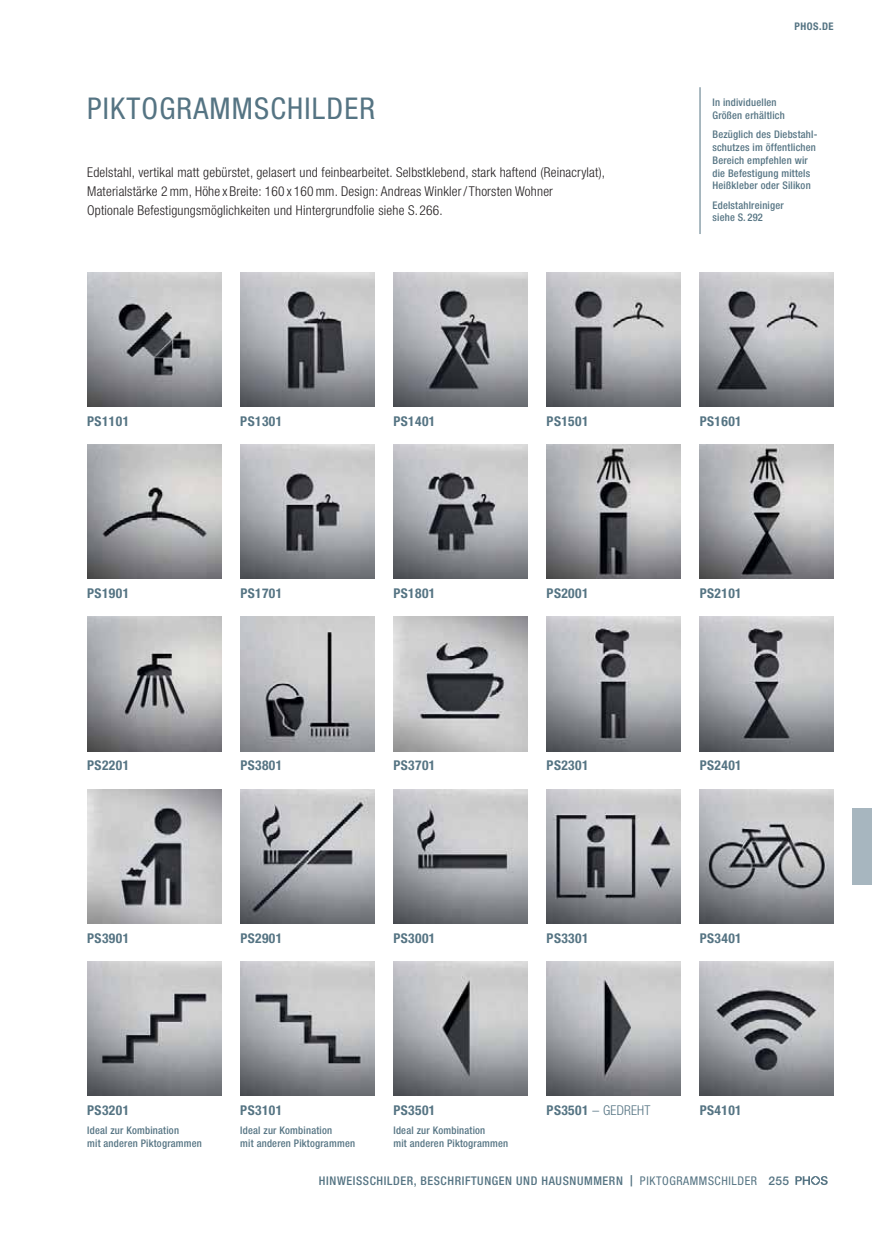
<style>
.page{position:relative;width:872px;height:1234px;background:#fff}
.page>*{position:absolute;margin:0;border:0;box-sizing:border-box;transform-origin:0 0}
.t1{font:condensed 30px "Helvetica Neue LT Std";letter-spacing:.04em;color:#557483}
.t2{font:300 condensed 13.5px/19.2px "Helvetica Neue LT Std";letter-spacing:.015em;color:#231f20}
.t3{font:700 condensed 13.5px "Helvetica Neue LT Std";letter-spacing:.03em;color:#557483}
.t4{font:300 condensed 13.5px "Helvetica Neue LT Std";letter-spacing:.015em;color:#557483}
.t5{font:500 condensed 12px "Helvetica Neue LT Std";letter-spacing:.05em;color:#557483}
.t6{font:500 12px "Helvetica Neue LT Std";color:#557483}
.t7{font:500 condensed 10.5px/12.8px "Helvetica Neue LT Std";letter-spacing:.02em;color:#557483}
.t8{font:700 condensed 10.5px "Helvetica Neue LT Std";letter-spacing:.05em;color:#557483}
.s1{font-weight:700}
.s2{font-stretch:normal;font-size:11.25px}
.s3{font-weight:400}
</style>
<div class="page">
<img style="left:240px;top:272px;width:134px;height:134px">
<img style="left:546px;top:272px;width:134px;height:134px">
<img style="left:393px;top:272px;width:134px;height:134px">
<img style="left:699px;top:272px;width:134px;height:134px">
<img style="left:87px;top:272px;width:134px;height:134px">
<img style="left:87px;top:789px;width:134px;height:134px">
<img style="left:546px;top:444px;width:134px;height:134px">
<img style="left:699px;top:444px;width:134px;height:134px">
<img style="left:87px;top:444px;width:134px;height:134px">
<img style="left:240px;top:444px;width:134px;height:134px">
<img style="left:393px;top:444px;width:134px;height:134px">
<img style="left:393px;top:617px;width:134px;height:133px">
<img style="left:393px;top:961px;width:134px;height:134px">
<img style="left:546px;top:961px;width:134px;height:134px">
<img style="left:699px;top:961px;width:134px;height:134px">
<img style="left:87px;top:617px;width:134px;height:133px">
<img style="left:546px;top:617px;width:134px;height:133px">
<img style="left:240px;top:617px;width:134px;height:133px">
<img style="left:699px;top:617px;width:134px;height:133px">
<img style="left:240px;top:789px;width:134px;height:134px">
<img style="left:393px;top:789px;width:134px;height:134px">
<img style="left:87px;top:961px;width:134px;height:134px">
<img style="left:240px;top:961px;width:134px;height:134px">
<img style="left:546px;top:789px;width:134px;height:134px">
<img style="left:699px;top:789px;width:134px;height:134px">
<hr style="left:699px;top:87px;width:1px;height:147px;background:#557483">
<svg style="left:795px;top:1176px;width:32px;height:8px"></svg>
<div style="left:853px;top:808px;width:19px;height:76px;background:#a7b6bf"></div>
<h1 class="t1" style="left:87px;top:98px;width:289px">PIKTOGRAMMSCHILDER</h1>
<p class="t2" style="left:87px;top:164px;width:519px">Edelstahl, vertikal matt gebürstet, gelasert und feinbearbeitet. Selbstklebend, stark haftend (Reinacrylat),<br>Materialstärke 2 mm, Höhe x Breite: 160 x 160 mm. Design: Andreas Winkler / Thorsten Wohner<br>Optionale Befestigungsmöglichkeiten und Hintergrundfolie siehe S. 266.</p>
<p class="t8" style="left:794px;top:20px;width:41px">PHOS.DE</p>
<p class="t7" style="left:712px;top:97px;width:74px">In individuellen<br>Größen erhältlich</p>
<p class="t7" style="left:712px;top:129px;width:106px">Bezüglich des Diebstahl&shy;schutzes im öffentlichen<br>Bereich empfehlen wir die Befestigung mittels<br>Heißkleber oder Silikon</p>
<p class="t7" style="left:712px;top:200px;width:73px">Edelstahlreiniger siehe S. 292</p>
<p class="t3" style="left:87px;top:413px;width:43px">PS1101</p>
<p class="t3" style="left:240px;top:413px;width:43px">PS1301</p>
<p class="t3" style="left:546px;top:413px;width:43px">PS1501</p>
<p class="t3" style="left:699px;top:413px;width:43px">PS1601</p>
<p class="t3" style="left:393px;top:413px;width:43px">PS1401</p>
<p class="t3" style="left:87px;top:585px;width:43px">PS1901</p>
<p class="t3" style="left:240px;top:585px;width:43px">PS1701</p>
<p class="t3" style="left:393px;top:585px;width:43px">PS1801</p>
<p class="t3" style="left:546px;top:585px;width:43px">PS2001</p>
<p class="t3" style="left:699px;top:585px;width:43px">PS2101</p>
<p class="t3" style="left:87px;top:757px;width:43px">PS2201</p>
<p class="t3" style="left:546px;top:757px;width:43px">PS2301</p>
<p class="t3" style="left:240px;top:757px;width:43px">PS3801</p>
<p class="t3" style="left:393px;top:757px;width:43px">PS3701</p>
<p class="t3" style="left:699px;top:757px;width:43px">PS2401</p>
<p class="t3" style="left:87px;top:929px;width:43px">PS3901</p>
<p class="t3" style="left:240px;top:929px;width:43px">PS2901</p>
<p class="t3" style="left:393px;top:929px;width:43px">PS3001</p>
<p class="t3" style="left:546px;top:929px;width:43px">PS3301</p>
<p class="t3" style="left:699px;top:929px;width:43px">PS3401</p>
<p class="t3" style="left:87px;top:1101px;width:43px">PS3201</p>
<p class="t7" style="left:87px;top:1124px;width:116px">Ideal zur Kombination<br>mit anderen Piktogrammen</p>
<p class="t3" style="left:240px;top:1101px;width:43px">PS3101</p>
<p class="t7" style="left:240px;top:1124px;width:116px">Ideal zur Kombination<br>mit anderen Piktogrammen</p>
<p class="t3" style="left:393px;top:1101px;width:43px">PS3501</p>
<p class="t7" style="left:393px;top:1124px;width:116px">Ideal zur Kombination<br>mit anderen Piktogrammen</p>
<p class="t4" style="left:546px;top:1104px;width:105px"><span class="s1">PS3501</span> – GEDREHT</p>
<p class="t3" style="left:699px;top:1101px;width:43px">PS4101</p>
<p class="t5" style="left:319px;top:1176px;width:439px">HINWEISSCHILDER, BESCHRIFTUNGEN UND HAUSNUMMERN <span class="s2">|</span> <span class="s3">PIKTOGRAMMSCHILDER</span></p>
<p class="t6" style="left:768px;top:1173px;width:22px">255</p>
</div>
